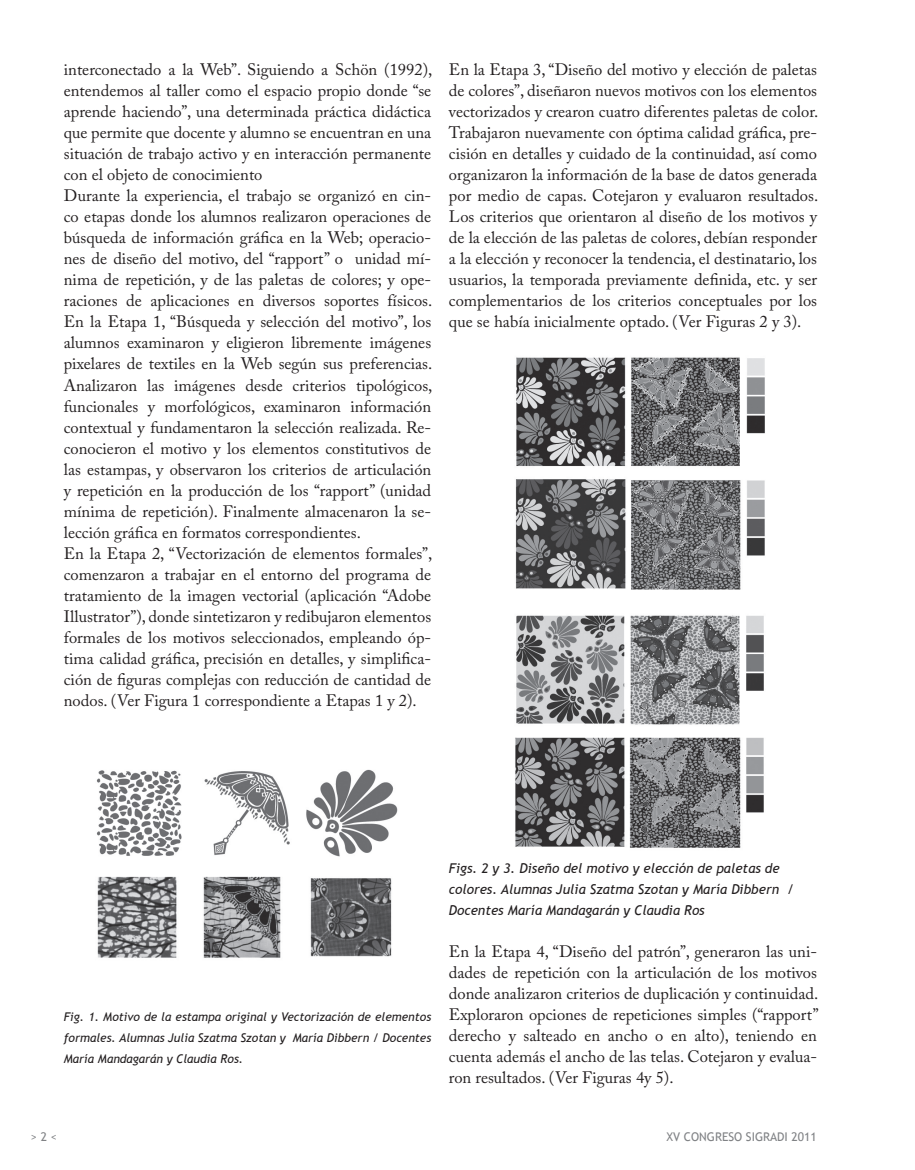
<style>
.page{position:relative;width:915px;height:1170px;background:#fff}
.page>*{position:absolute;margin:0;border:0;box-sizing:border-box;transform-origin:0 0}
.t1{font:16.5px/21px "Adobe Caslon Pro";color:#231f20;text-align:justify}
.t2{font:italic 13.5px/21px "Trebuchet MS";color:#231f20}
.t3{font:italic 12px/21px "Trebuchet MS";color:#231f20;text-align:justify}
.t4{font:12px "Trebuchet MS";color:#808285}
</style>
<div class="page">
<img style="left:96px;top:769px;width:302px;height:189px">
<img style="left:515px;top:357px;width:250px;height:233px">
<img style="left:515px;top:615px;width:249px;height:233px">
<p class="t1" style="left:64px;top:59px;width:370px;text-align:left">interconectado a la Web”. Siguiendo a Schön (1992), entendemos al taller como el espacio propio donde “se aprende haciendo”, una determinada práctica didáctica que permite que docente y alumno se encuentran en una situación de trabajo activo y en interacción permanente con el objeto de conocimiento<br>Durante la experiencia, el trabajo se organizó en cin&shy;co etapas donde los alumnos realizaron operaciones de búsqueda de información gráfica en la Web; operacio&shy;nes de diseño del motivo, del “rapport” o unidad mí&shy;nima de repetición, y de las paletas de colores; y ope&shy;raciones de aplicaciones en diversos soportes físicos.<br>En la Etapa 1, “Búsqueda y selección del motivo”, los alumnos examinaron y eligieron libremente imágenes pixelares de textiles en la Web según sus preferencias.<br>Analizaron las imágenes desde criterios tipológicos, funcionales y morfológicos, examinaron información contextual y fundamentaron la selección realizada. Re&shy;conocieron el motivo y los elementos constitutivos de las estampas, y observaron los criterios de articulación y repetición en la producción de los “rapport” (unidad mínima de repetición). Finalmente almacenaron la se&shy;lección gráfica en formatos correspondientes.<br>En la Etapa 2, “Vectorización de elementos formales”, comenzaron a trabajar en el entorno del programa de tratamiento de la imagen vectorial (aplicación “Adobe Illustrator”), donde sintetizaron y redibujaron elementos formales de los motivos seleccionados, empleando óp&shy;tima calidad gráfica, precisión en detalles, y simplifica&shy;ción de figuras complejas con reducción de cantidad de nodos. (Ver Figura 1 correspondiente a Etapas 1 y 2).</p>
<p class="t1" style="left:449px;top:58px;width:370px">En la Etapa 3, “Diseño del motivo y elección de paletas de colores”, diseñaron nuevos motivos con los elementos vectorizados y crearon cuatro diferentes paletas de color.<br>Trabajaron nuevamente con óptima calidad gráfica, pre&shy;cisión en detalles y cuidado de la continuidad, así como organizaron la información de la base de datos generada por medio de capas. Cotejaron y evaluaron resultados.<br>Los criterios que orientaron al diseño de los motivos y de la elección de las paletas de colores, debían responder a la elección y reconocer la tendencia, el destinatario, los usuarios, la temporada previamente definida, etc. y ser complementarios de los criterios conceptuales por los que se había inicialmente optado. (Ver Figuras 2 y 3).</p>
<p class="t3" style="left:64px;top:1006px;width:369px">Fig. 1. Motivo de la estampa original y Vectorización de elementos formales. Alumnas Julia Szatma Szotan y María Dibbern / Docentes María Mandagarán y Claudia Ros.</p>
<p class="t2" style="left:449px;top:857px;width:347px">Figs. 2 y 3. Diseño del motivo y elección de paletas de colores. Alumnas Julia Szatma Szotan y María Dibbern /<br>Docentes María Mandagarán y Claudia Ros</p>
<p class="t1" style="left:449px;top:940px;width:371px">En la Etapa 4, “Diseño del patrón”, generaron las uni&shy;dades de repetición con la articulación de los motivos donde analizaron criterios de duplicación y continuidad.<br>Exploraron opciones de repeticiones simples (“rapport” derecho y salteado en ancho o en alto), teniendo en cuenta además el ancho de las telas. Cotejaron y evalua&shy;ron resultados. (Ver Figuras 4y 5).</p>
<p class="t4" style="left:31px;top:1129px;width:28px">&gt; 2 &lt;</p>
<p class="t4" style="left:666px;top:1129px;width:151px">XV CONGRESO SIGRADI 2011</p>
</div>
